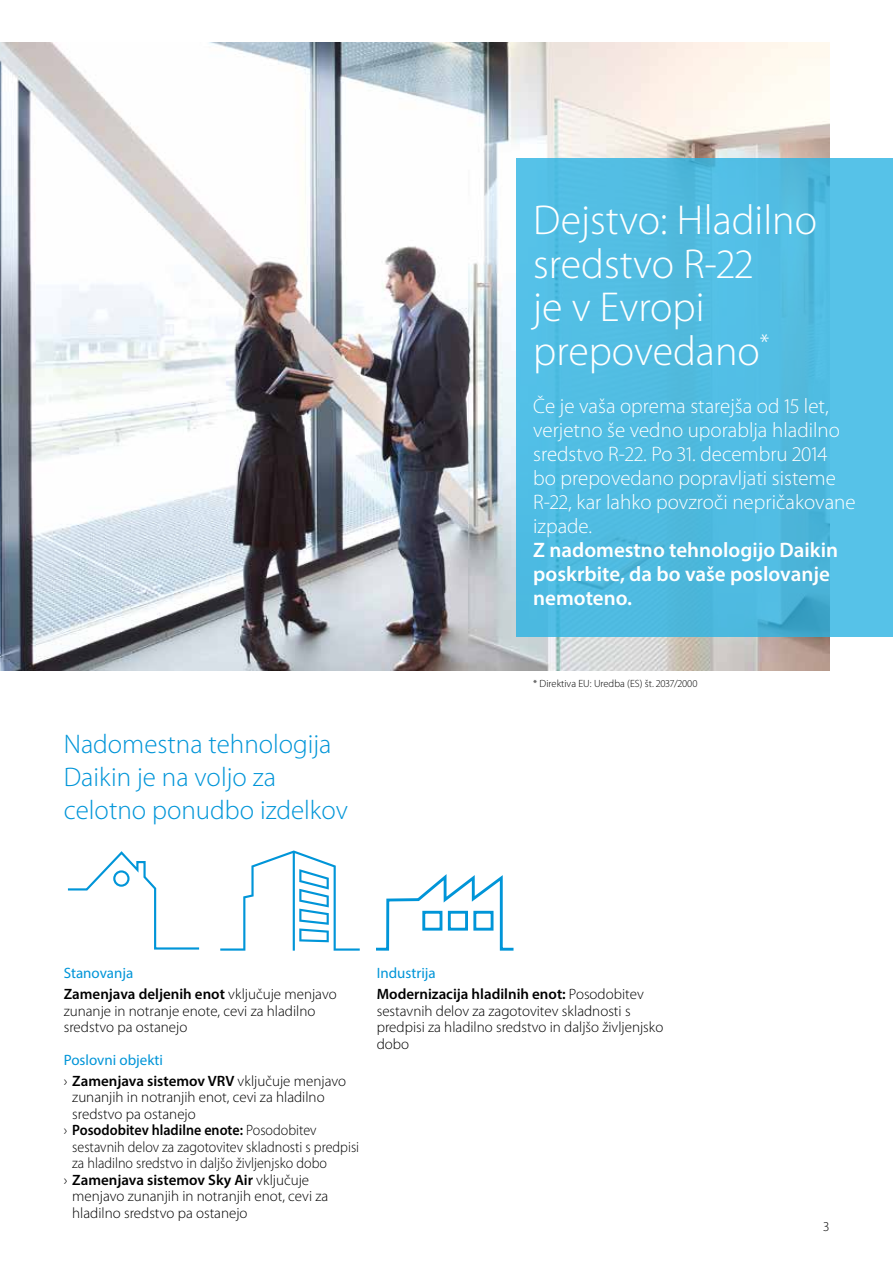
<style>
.page{position:relative;width:893px;height:1263px;background:#fff}
.page>*{position:absolute;margin:0;border:0;box-sizing:border-box;transform-origin:0 0}
.t1{font:300 42px/43.5px "Myriad Pro";color:#fff}
.t2{font:300 27px/33px "Myriad Pro";color:#0095d8}
.t3{font:300 21px/24px "Myriad Pro";color:#fff}
.t4{font:600 21px/24px "Myriad Pro";color:#fff}
.t5{font:300 15px/16.5px "Myriad Pro";color:#000}
.t6{font:600 15px/20.7px "Myriad Pro";color:#000}
.t7{font:300 15px "Myriad Pro";color:#000;scale:.94 1}
.t8{font:600 15px "Myriad Pro";color:#000;scale:.94 1}
.t9{font:300 13.5px "Myriad Pro";color:#000}
.t10{font:300 10.5px "Myriad Pro";color:#000}
.s1{font-weight:400;color:#0095d8}
.s2{font-weight:300}
</style>
<div class="page">
<img style="left:0;top:43px;width:829px;height:627px">
<div style="left:516px;top:158px;width:377px;height:479px;background:#52bde3"></div>
<svg style="left:377px;top:874px;width:136px;height:77px"></svg>
<svg style="left:220px;top:850px;width:140px;height:101px"></svg>
<svg style="left:68px;top:851px;width:131px;height:98px"></svg>
<h2 class="t2" style="left:64px;top:727px;width:286px">Nadomestna tehnologija<br>Daikin je na voljo za celotno ponudbo izdelkov</h2>
<h1 class="t1" style="left:533px;top:199px;width:285px">Dejstvo: Hladilno sredstvo R-22<br>je v Evropi prepovedano<sup>*</sup></h1>
<h3 class="t3" style="left:533px;top:394px;width:324px">Če je vaša oprema starejša od 15 let, verjetno še vedno uporablja hladilno sredstvo R-22. Po 31. decembru 2014<br>bo prepovedano popravljati sisteme<br>R-22, kar lahko povzroči nepričakovane izpade.</h3>
<h3 class="t4" style="left:533px;top:537px;width:307px">Z nadomestno tehnologijo Daikin poskrbite, da bo vaše poslovanje nemoteno.</h3>
<p class="t10" style="left:533px;top:677px;width:166px">* Direktiva EU: Uredba (ES) št. 2037/2000</p>
<p class="t6" style="left:64px;top:963px;width:274px"><span class="s1">Stanovanja<br></span>Zamenjava deljenih enot <span class="s2">vključuje menjavo</span></p>
<p class="t5" style="left:64px;top:1003px;width:253px">zunanje in notranje enote, cevi za hladilno sredstvo pa ostanejo</p>
<p class="t6" style="left:64px;top:1049px;width:284px"><span class="s1">Poslovni objekti<br></span><span class="s2">›</span> Zamenjava sistemov VRV <span class="s2">vključuje menjavo</span></p>
<p class="t5" style="left:72px;top:1089px;width:254px">zunanjih in notranjih enot, cevi za hladilno</p>
<p class="t5" style="left:72px;top:1106px;width:125px">sredstvo pa ostanejo</p>
<p class="t8" style="left:64px;top:1121px;width:270px"><span class="s2">›</span> Posodobitev hladilne enote: <span class="s2">Posodobitev</span></p>
<p class="t7" style="left:72px;top:1139px;width:307px">sestavnih delov za zagotovitev skladnosti s predpisi</p>
<p class="t7" style="left:72px;top:1155px;width:272px">za hladilno sredstvo in daljšo življenjsko dobo</p>
<p class="t6" style="left:64px;top:1169px;width:247px"><span class="s2">›</span> Zamenjava sistemov Sky Air <span class="s2">vključuje</span></p>
<p class="t5" style="left:72px;top:1188px;width:258px">menjavo zunanjih in notranjih enot, cevi za</p>
<p class="t5" style="left:72px;top:1205px;width:177px">hladilno sredstvo pa ostanejo</p>
<p class="t6" style="left:377px;top:963px;width:269px"><span class="s1">Industrija<br></span>Modernizacija hladilnih enot: <span class="s2">Posodobitev</span></p>
<p class="t5" style="left:377px;top:1003px;width:288px">sestavnih delov za zagotovitev skladnosti s predpisi za hladilno sredstvo in daljšo življenjsko dobo</p>
<p class="t9" style="left:823px;top:1219px;width:7px">3</p>
</div>
